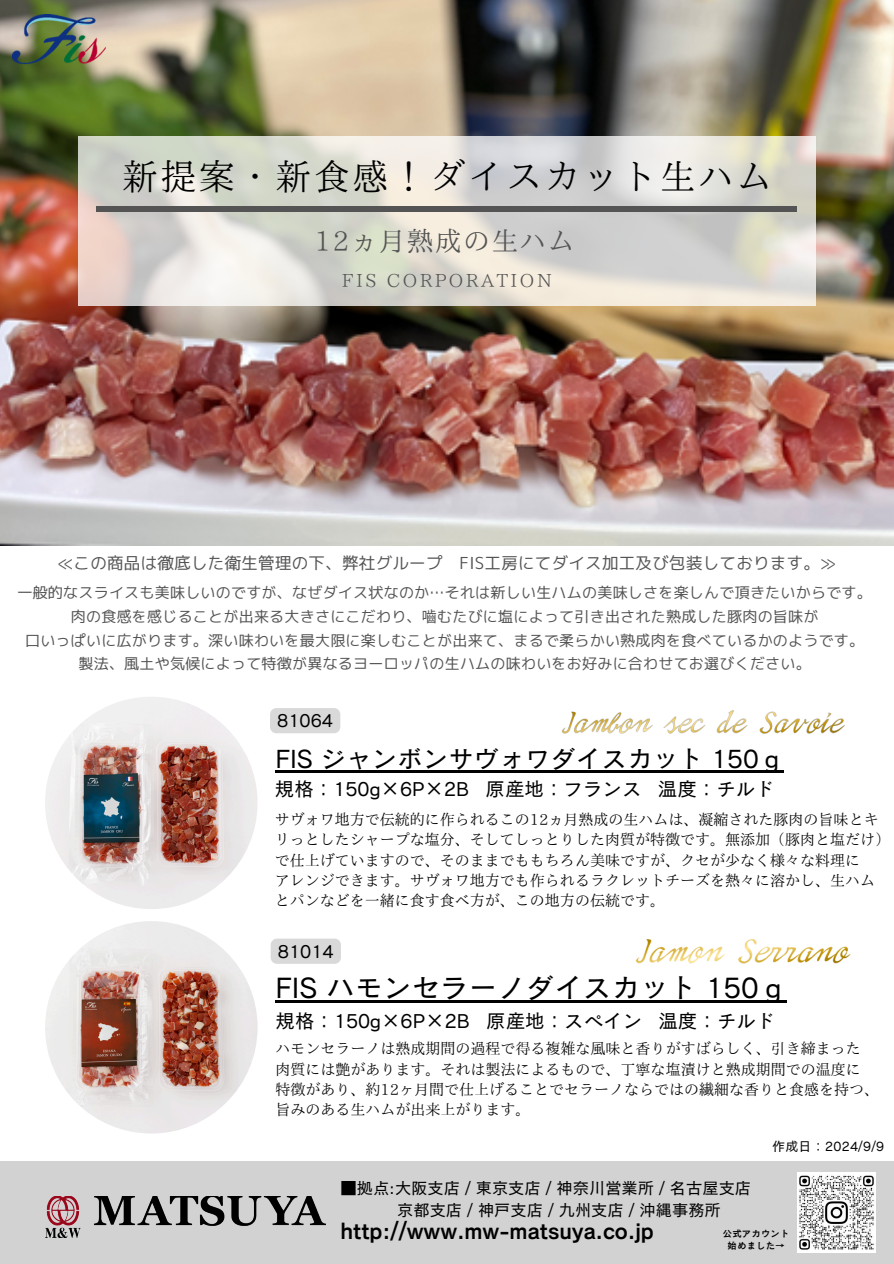
<style>
.page{position:relative;width:894px;height:1264px;background:#fff}
.page>*{position:absolute;margin:0;border:0;box-sizing:border-box;transform-origin:0 0}
.t1{font:36px "IP Aex Mincho";letter-spacing:.065em;color:#000}
.t2{font:28.5px "Canva Cezanne Pro N M";color:#000}
.t3{font:27px "IP Aex Mincho";letter-spacing:.045em;color:#545454}
.t4{font:25.5px "Canva Cezanne Pro N M";color:#000}
.t5{font:22.5px "Canva Cezanne Pro N DB";color:#000}
.t6{font:19.5px "Canva Cezanne Pro N M";color:#000}
.t7{font:18px "IP Aex Mincho";letter-spacing:.145em;color:#545454}
.t8{font:18px "Canva Cezanne Pro N M";color:#000}
.t9{font:16.5px "mplus 1 p regular";letter-spacing:.015em;color:#545454}
.t10{font:16.2px "Canva Cezanne Pro N M";color:#000}
.t11{font:15px/20.2px "IP Aex Mincho";color:#000}
.t12{font:15px "mplus 1 p regular";letter-spacing:.015em;color:#545454}
.t13{font:12.9px "Canva Cezanne Pro N M";letter-spacing:.02em;color:#000}
.t14{font:9.3px "Canva Cezanne Pro N DB";letter-spacing:.02em;color:#000}
.s1{font-family:"Noto Sans CJ Ksc"}
</style>
<div class="page">
<img style="left:0;top:0;width:893px;height:546px">
<div style="left:0;top:1161px;width:893px;height:102px;background:#d2d2d2"></div>
<svg style="left:78px;top:136px;width:737px;height:169px;background:#dcdad2"></svg>
<div style="left:96px;top:207px;width:700px;height:5px;background:#545454"></div>
<img style="left:45px;top:921px;width:212px;height:212px;border-radius:50%">
<img style="left:45px;top:696px;width:212px;height:213px;border-radius:50%">
<img style="left:45px;top:1196px;width:280px;height:41px">
<img style="left:797px;top:1172px;width:78px;height:80px">
<img style="left:12px;top:15px;width:94px;height:50px">
<img style="left:636px;top:939px;width:215px;height:25px">
<hr style="left:275px;top:770px;width:509px;height:2px;background:#000">
<div style="left:270px;top:708px;width:70px;height:25px;background:#d9d9d9"></div>
<div style="left:270px;top:938px;width:71px;height:25px;background:#d9d9d9"></div>
<hr style="left:275px;top:1000px;width:512px;height:2px;background:#000">
<img style="left:562px;top:710px;width:283px;height:24px">
<p class="t1" style="left:122px;top:158px;width:652px">新提案・新食感！ダイスカット生ハム</p>
<p class="t3" style="left:314px;top:227px;width:262px">12ヵ月熟成の生ハム</p>
<h4 class="t7" style="left:342px;top:271px;width:211px">FIS CORPORATION</h4>
<p class="t9" style="left:58px;top:551px;width:779px">≪この商品は徹底した衛生管理の下、弊社グループ FIS工房にてダイス加工及び包装しております。≫</p>
<p class="t12" style="left:17px;top:582px;width:855px">一般的なスライスも美味しいのですが、なぜダイス状なのか…それは新しい生ハムの美味しさを楽しんで頂きたいからです。</p>
<p class="t12" style="left:71px;top:606px;width:748px">肉の食感を感じることが出来る大きさにこだわり、<span class="s1">嚙</span>むたびに塩によって引き出された熟成した豚肉の旨味が</p>
<p class="t12" style="left:25px;top:629px;width:840px">口いっぱいに広がります。深い味わいを最大限に楽しむことが出来て、まるで柔らかい熟成肉を食べているかのようです。</p>
<p class="t12" style="left:78px;top:653px;width:733px">製法、風土や気候によって特徴が異なるヨーロッパの生ハムの味わいをお好みに合わせてお選びください。</p>
<p class="t8" style="left:277px;top:711px;width:57px">81064</p>
<p class="t4" style="left:275px;top:745px;width:510px">FIS ジャンボンサヴォワダイスカット 150ｇ</p>
<p class="t6" style="left:275px;top:778px;width:195px">規格：150g×6P×2B</p>
<p class="t6" style="left:485px;top:778px;width:157px">原産地：フランス</p>
<h3 class="t6" style="left:657px;top:778px;width:118px">温度：チルド</h3>
<p class="t11" style="left:275px;top:809px;width:616px">サヴォワ地方で伝統的に作られるこの12ヵ月熟成の生ハムは、凝縮された豚肉の旨味とキリっとしたシャープな塩分、そしてしっとりした肉質が特徴です。無添加（豚肉と塩だけ）</p>
<p class="t11" style="left:275px;top:849px;width:586px">で仕上げていますので、そのままでももちろん美味ですが、クセが少なく様々な料理に</p>
<p class="t11" style="left:275px;top:870px;width:601px">アレンジできます。サヴォワ地方でも作られるラクレットチーズを熱々に溶かし、生ハム</p>
<p class="t11" style="left:275px;top:890px;width:391px">とパンなどを一緒に食す食べ方が、この地方の伝統です。</p>
<p class="t8" style="left:278px;top:942px;width:57px">81014</p>
<p class="t2" style="left:275px;top:973px;width:513px">FIS ハモンセラーノダイスカット 150ｇ</p>
<p class="t6" style="left:275px;top:1011px;width:195px">規格：150g×6P×2B</p>
<p class="t6" style="left:486px;top:1011px;width:157px">原産地：スペイン</p>
<p class="t6" style="left:658px;top:1011px;width:118px">温度：チルド</p>
<p class="t11" style="left:275px;top:1038px;width:586px">ハモンセラーノは熟成期間の過程で得る複雑な風味と香りがすばらしく、引き締まった</p>
<p class="t11" style="left:275px;top:1058px;width:586px">肉質には艶があります。それは製法によるもので、丁寧な塩漬けと熟成期間での温度に</p>
<p class="t11" style="left:275px;top:1078px;width:605px">特徴があり、約12ヶ月間で仕上げることでセラーノならではの繊細な香りと食感を持つ、</p>
<h5 class="t11" style="left:275px;top:1099px;width:256px">旨みのある生ハムが出来上がります。</h5>
<p class="t13" style="left:772px;top:1140px;width:114px">作成日：2024/9/9</p>
<p class="t10" style="left:340px;top:1179px;width:412px">■拠点:大阪支店 / 東京支店 / 神奈川営業所 / 名古屋支店</p>
<p class="t10" style="left:397px;top:1201px;width:325px">京都支店 / 神戸支店 / 九州支店 / 沖縄事務所</p>
<p class="t5" style="left:340px;top:1218px;width:315px">http://www.mw-matsuya.co.jp</p>
<p class="t14" style="left:722px;top:1229px;width:68px">公式アカウント</p>
<p class="t14" style="left:727px;top:1240px;width:59px">始めました→</p>
</div>
